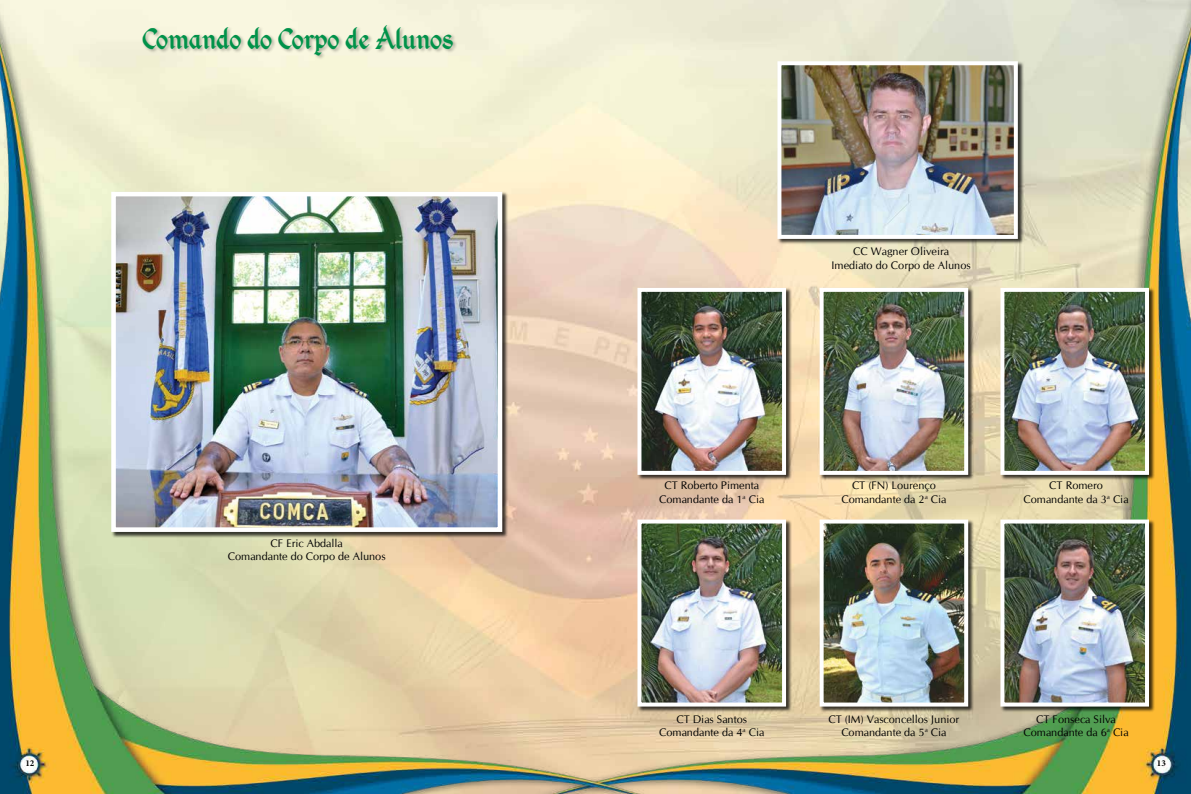
<style>
.page{position:relative;width:1191px;height:794px;background:#fff}
.page>*{position:absolute;margin:0;border:0;box-sizing:border-box;transform-origin:0 0}
.t1{font:32px "Kingthings Calligraphica 2";color:#009249}
.t2{font:11px/13.2px "CG Omega";color:#000;text-align:center}
.t3{font:700 9px "Minion Pro";color:#000}
</style>
<div class="page">
<img style="left:0;top:0;width:1191px;height:794px">
<div style="left:141px;top:24px;width:317px;height:36px;background:#000;opacity:.29"></div>
<div style="left:111px;top:192px;width:397px;height:346px;background:#000;opacity:.75"></div>
<img style="left:117px;top:198px;width:379px;height:328px">
<div style="left:111px;top:192px;width:391px;height:340px;border:5px solid #fff"></div>
<div style="left:777px;top:61px;width:247px;height:184px;background:#000;opacity:.75"></div>
<img style="left:782px;top:66px;width:230px;height:168px">
<div style="left:777px;top:61px;width:240px;height:178px;border:4px solid #fff"></div>
<div style="left:637px;top:288px;width:155px;height:193px;background:#000;opacity:.75"></div>
<img style="left:642px;top:293px;width:139px;height:177px">
<div style="left:637px;top:288px;width:149px;height:187px;border:4px solid #fff"></div>
<div style="left:637px;top:519px;width:155px;height:193px;background:#000;opacity:.75"></div>
<img style="left:642px;top:524px;width:139px;height:177px">
<div style="left:637px;top:519px;width:149px;height:187px;border:4px solid #fff"></div>
<div style="left:819px;top:288px;width:155px;height:193px;background:#000;opacity:.75"></div>
<img style="left:824px;top:293px;width:139px;height:177px">
<div style="left:819px;top:288px;width:149px;height:187px;border:4px solid #fff"></div>
<div style="left:819px;top:519px;width:155px;height:193px;background:#000;opacity:.75"></div>
<img style="left:824px;top:524px;width:139px;height:177px">
<div style="left:819px;top:519px;width:149px;height:187px;border:4px solid #fff"></div>
<div style="left:1000px;top:288px;width:155px;height:193px;background:#000;opacity:.75"></div>
<img style="left:1005px;top:293px;width:139px;height:177px">
<div style="left:1000px;top:288px;width:149px;height:187px;border:4px solid #fff"></div>
<div style="left:1000px;top:519px;width:155px;height:193px;background:#000;opacity:.75"></div>
<img style="left:1005px;top:524px;width:139px;height:177px">
<div style="left:1000px;top:519px;width:149px;height:187px;border:4px solid #fff"></div>
<h1 class="t1" style="left:142px;top:20px;width:313px">Comando do Corpo de Alunos</h1>
<p class="t2" style="left:228px;top:536px;width:159px">CF Eric Abdalla<br>Comandante do Corpo de Alunos</p>
<p class="t2" style="left:831px;top:245px;width:141px">CC Wagner Oliveira<br>Imediato do Corpo de Alunos</p>
<p class="t2" style="left:659px;top:479px;width:107px">CT Roberto Pimenta<br>Comandante da 1<sup>a</sup> Cia</p>
<p class="t2" style="left:841px;top:479px;width:107px">CT (FN) Lourenço<br>Comandante da 2<sup>a</sup> Cia</p>
<p class="t2" style="left:1023px;top:479px;width:107px">CT Romero<br>Comandante da 3<sup>a</sup> Cia</p>
<p class="t2" style="left:659px;top:712px;width:107px">CT Dias Santos<br>Comandante da 4<sup>a</sup> Cia</p>
<p class="t2" style="left:828px;top:712px;width:132px">CT (IM) Vasconcellos Junior<br>Comandante da 5<sup>a</sup> Cia</p>
<p class="t2" style="left:1023px;top:712px;width:107px">CT Fonseca Silva<br>Comandante da 6<sup>a</sup> Cia</p>
<p class="t3" style="left:25px;top:757px;width:10px">12</p>
<p class="t3" style="left:1156px;top:757px;width:10px">13</p>
</div>
